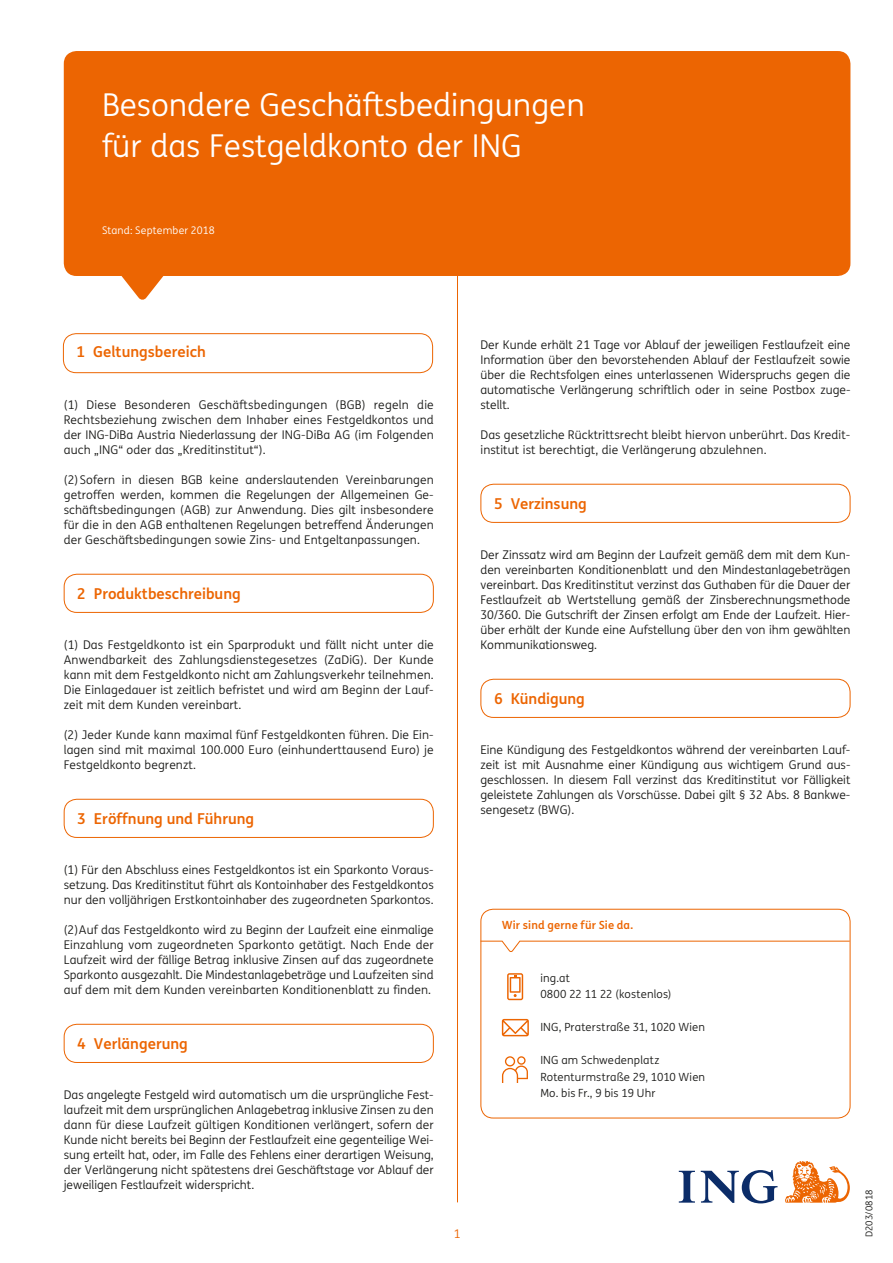
<style>
.page{position:relative;width:893px;height:1263px;background:#fff}
.page>*{position:absolute;margin:0;border:0;box-sizing:border-box;transform-origin:0 0}
.t1{font:31.5px/40.5px "ING Me";color:#fff}
.t2{font:700 15px "ING Me";color:#ec6502}
.t3{font:12px/15px "ING Me";letter-spacing:.01em;color:#1a1a18;text-align:justify}
.t4{font:12px "ING Me";color:#ec6502}
.t5{font:11.25px/16.5px "ING Me";letter-spacing:.015em;color:#1a1a18}
.t6{font:700 11.25px "ING Me";letter-spacing:.015em;color:#ec6502}
.t7{font:10.5px "ING Me";letter-spacing:.015em;color:#fff}
.t8{font:9.45px "ING Me";letter-spacing:.02em;color:#1a1a18}
</style>
<div class="page">
<hr style="left:457px;top:54px;width:1px;height:1148px;background:#ec6502">
<div style="left:64px;top:574px;width:370px;height:39px;border:1px solid #ec6502;border-radius:13px"></div>
<div style="left:64px;top:1024px;width:370px;height:39px;border:1px solid #ec6502;border-radius:13px"></div>
<div style="left:480px;top:484px;width:370px;height:39px;border:1px solid #ec6502;border-radius:13px"></div>
<div style="left:63px;top:333px;width:370px;height:40px;border:1px solid #ec6502;border-radius:13px"></div>
<div style="left:64px;top:799px;width:370px;height:39px;border:1px solid #ec6502;border-radius:13px"></div>
<div style="left:480px;top:679px;width:370px;height:39px;border:1px solid #ec6502;border-radius:13px"></div>
<div style="left:64px;top:51px;width:786px;height:225px;background:#ec6502;border-radius:13px"></div>
<svg style="left:121px;top:276px;width:43px;height:24px"></svg>
<div style="left:480px;top:909px;width:370px;height:209px;border:1px solid #ec6502;border-radius:12px"></div>
<svg style="left:507px;top:973px;width:16px;height:27px"></svg>
<svg style="left:502px;top:1019px;width:27px;height:17px"></svg>
<svg style="left:502px;top:1056px;width:26px;height:26px"></svg>
<svg style="left:480px;top:940px;width:370px;height:12px"></svg>
<svg style="left:679px;top:1170px;width:98px;height:33px"></svg>
<svg style="left:785px;top:1161px;width:65px;height:41px"></svg>
<h1 class="t1" style="left:102px;top:83px;width:484px">Besondere Geschäftsbedingungen für das Festgeldkonto der ING</h1>
<p class="t7" style="left:102px;top:223px;width:114px">Stand: September 2018</p>
<p class="t2" style="left:77px;top:340px;width:131px">1 Geltungsbereich</p>
<p class="t3" style="left:64px;top:396px;width:372px">(1) Diese Besonderen Geschäftsbedingungen (BGB) regeln die Rechtsbeziehung zwischen dem Inhaber eines Festgeldkontos und der ING-DiBa Austria Niederlassung der ING-DiBa AG (im Folgenden auch „ING“ oder das „Kreditinstitut“).</p>
<p class="t3" style="left:64px;top:471px;width:371px">(2) Sofern in diesen BGB keine anderslautenden Vereinbarungen getroffen werden, kommen die Regelungen der Allgemeinen Ge&shy;schäftsbedingungen (AGB) zur Anwendung. Dies gilt insbesondere für die in den AGB enthaltenen Regelungen betreffend Änderungen der Geschäftsbedingungen sowie Zins- und Entgeltanpassungen.</p>
<p class="t2" style="left:77px;top:581px;width:165px">2 Produktbeschreibung</p>
<p class="t3" style="left:64px;top:636px;width:371px">(1) Das Festgeldkonto ist ein Sparprodukt und fällt nicht unter die Anwendbarkeit des Zahlungsdienstegesetzes (ZaDiG). Der Kunde kann mit dem Festgeldkonto nicht am Zahlungsverkehr teilnehmen.<br>Die Einlagedauer ist zeitlich befristet und wird am Beginn der Lauf&shy;zeit mit dem Kunden vereinbart.</p>
<p class="t3" style="left:64px;top:726px;width:371px">(2) Jeder Kunde kann maximal fünf Festgeldkonten führen. Die Ein&shy;lagen sind mit maximal 100.000 Euro (einhunderttausend Euro) je Festgeldkonto begrenzt.</p>
<p class="t2" style="left:77px;top:806px;width:178px">3 Eröffnung und Führung</p>
<p class="t3" style="left:64px;top:861px;width:371px">(1) Für den Abschluss eines Festgeldkontos ist ein Sparkonto Voraus&shy;setzung. Das Kreditinstitut führt als Kontoinhaber des Festgeldkontos nur den volljährigen Erstkontoinhaber des zugeordneten Sparkontos.</p>
<p class="t3" style="left:64px;top:921px;width:371px">(2) Auf das Festgeldkonto wird zu Beginn der Laufzeit eine einmalige Einzahlung vom zugeordneten Sparkonto getätigt. Nach Ende der Laufzeit wird der fällige Betrag inklusive Zinsen auf das zugeordnete Sparkonto ausgezahlt. Die Mindestanlagebeträge und Laufzeiten sind auf dem mit dem Kunden vereinbarten Konditionenblatt zu finden.</p>
<p class="t2" style="left:77px;top:1031px;width:112px">4 Verlängerung</p>
<p class="t3" style="left:64px;top:1086px;width:371px">Das angelegte Festgeld wird automatisch um die ursprüngliche Fest&shy;laufzeit mit dem ursprünglichen Anlagebetrag inklusive Zinsen zu den dann für diese Laufzeit gültigen Konditionen verlängert, sofern der Kunde nicht bereits bei Beginn der Festlaufzeit eine gegenteilige Wei&shy;sung erteilt hat, oder, im Falle des Fehlens einer derartigen Weisung, der Verlängerung nicht spätestens drei Geschäftstage vor Ablauf der jeweiligen Festlaufzeit widerspricht.</p>
<p class="t3" style="left:480px;top:336px;width:371px">Der Kunde erhält 21 Tage vor Ablauf der jeweiligen Festlaufzeit eine Information über den bevorstehenden Ablauf der Festlaufzeit sowie über die Rechtsfolgen eines unterlassenen Widerspruchs gegen die automatische Verlängerung schriftlich oder in seine Postbox zuge&shy;stellt.</p>
<p class="t3" style="left:480px;top:426px;width:371px">Das gesetzliche Rücktrittsrecht bleibt hiervon unberührt. Das Kredit&shy;institut ist berechtigt, die Verlängerung abzulehnen.</p>
<p class="t2" style="left:494px;top:491px;width:94px">5 Verzinsung</p>
<p class="t3" style="left:480px;top:546px;width:371px">Der Zinssatz wird am Beginn der Laufzeit gemäß dem mit dem Kun&shy;den vereinbarten Konditionenblatt und den Mindestanlagebeträgen vereinbart. Das Kreditinstitut verzinst das Guthaben für die Dauer der Festlaufzeit ab Wertstellung gemäß der Zinsberechnungsmethode 30/360. Die Gutschrift der Zinsen erfolgt am Ende der Laufzeit. Hier&shy;über erhält der Kunde eine Aufstellung über den von ihm gewählten Kommunikationsweg.</p>
<p class="t2" style="left:494px;top:686px;width:92px">6 Kündigung</p>
<p class="t3" style="left:480px;top:741px;width:371px">Eine Kündigung des Festgeldkontos während der vereinbarten Lauf&shy;zeit ist mit Ausnahme einer Kündigung aus wichtigem Grund aus&shy;geschlossen. In diesem Fall verzinst das Kreditinstitut vor Fälligkeit geleistete Zahlungen als Vorschüsse. Dabei gilt § 32 Abs. 8 Bankwe&shy;sengesetz (BWG).</p>
<p class="t6" style="left:502px;top:916px;width:133px">Wir sind gerne für Sie da.</p>
<p class="t5" style="left:540px;top:969px;width:133px">ing.at<br>0800 22 11 22 (kostenlos)</p>
<p class="t5" style="left:540px;top:1018px;width:166px">ING, Praterstraße 31, 1020 Wien</p>
<p class="t5" style="left:540px;top:1051px;width:166px">ING am Schwedenplatz<br>Rotenturmstraße 29, 1010 Wien<br>Mo. bis Fr., 9 bis 19 Uhr</p>
<p class="t4" style="left:454px;top:1225px;width:8px">1</p>
<p class="t8" style="left:862px;top:1237px;width:49px;rotate:-90deg">D203/0818</p>
</div>
